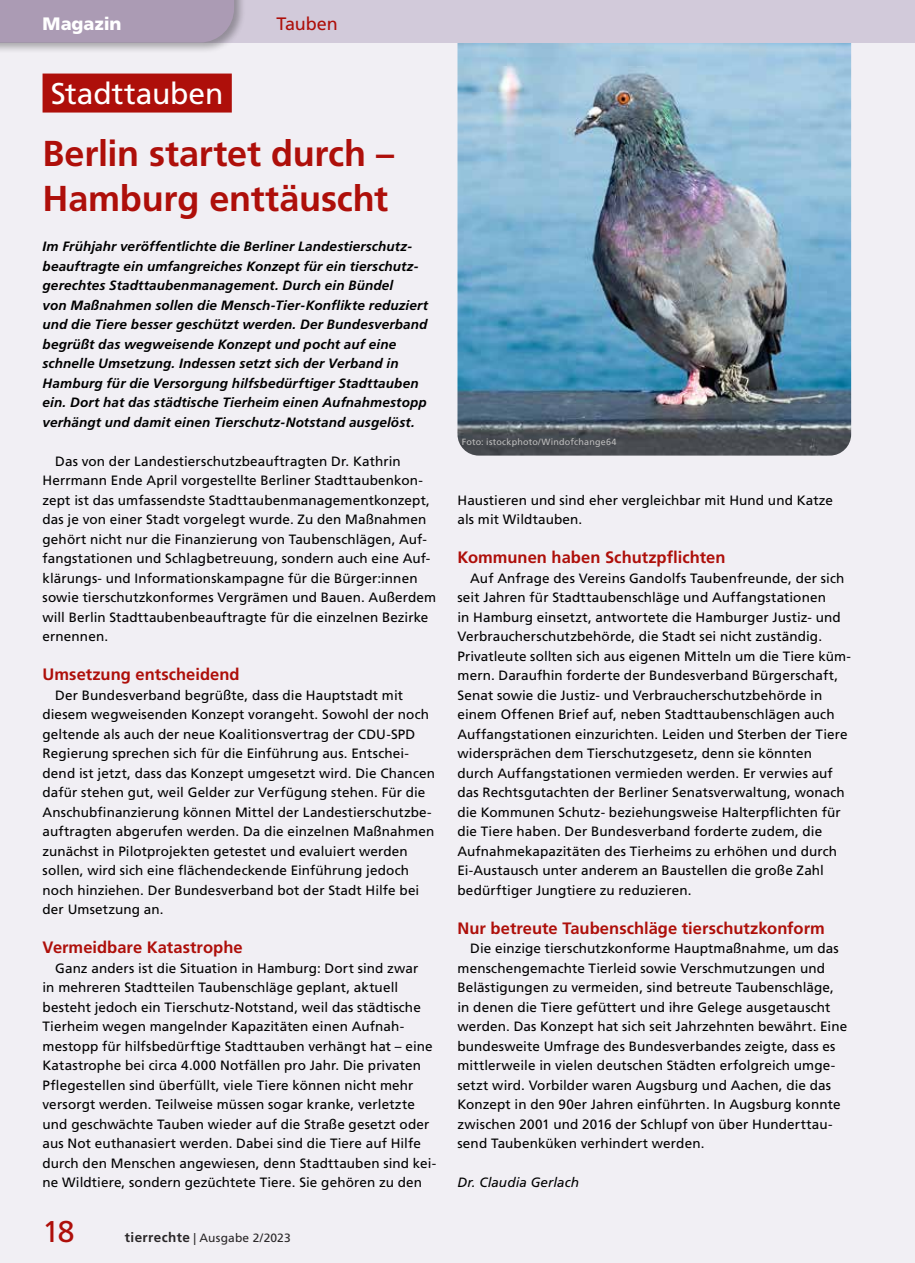
<style>
.page{position:relative;width:915px;height:1263px;background:#fff}
.page>*{position:absolute;margin:0;border:0;box-sizing:border-box;transform-origin:0 0}
.t1{font:700 36px/45px "Frutiger LT Std";letter-spacing:-.005em;color:#ae0f0a}
.t2{font:30px "Frutiger LT Std";letter-spacing:-.005em;color:#fff}
.t3{font:30px "Frutiger LT Std";color:#ae0f0a}
.t4{font:900 18px "Frutiger LT Std";color:#fff}
.t5{font:18px "Frutiger LT Std";letter-spacing:-.005em;color:#ae0f0a}
.t6{font:700 16.5px "Frutiger LT Std";color:#ae0f0a}
.t7{font:13.5px/19.5px "Frutiger LT Std";letter-spacing:.01em;color:#000}
.t8{font:italic 700 13.5px/19.5px "Frutiger LT Std";letter-spacing:.01em;color:#000}
.t9{font:italic 13.5px "Frutiger LT Std";letter-spacing:.005em;color:#000}
.t10{font:12px "Frutiger LT Std";letter-spacing:.01em;color:#2a2728}
.t11{font:9px "Frutiger LT Std";letter-spacing:.025em;color:#bcbcbc}
.s1{font-weight:700;font-size:13.5px}
</style>
<div class="page">
<div style="left:0;top:0;width:914px;height:1263px;background:#f1eff4"></div>
<img style="left:457px;top:43px;width:393px;height:413px">
<div style="left:43px;top:74px;width:189px;height:39px;background:#ae0f0a"></div>
<div style="left:0;top:0;width:914px;height:43px;background:#d2cada"></div>
<div style="left:0;top:0;width:246px;height:54px;background:#000;opacity:.3"></div>
<div style="left:0;top:0;width:234px;height:43px;background:#ab9bb4"></div>
<h3 class="t4" style="left:43px;top:13px;width:81px">Magazin</h3>
<h3 class="t5" style="left:276px;top:13px;width:63px">Tauben</h3>
<h2 class="t2" style="left:51px;top:75px;width:174px">Stadttauben</h2>
<h1 class="t1" style="left:43px;top:131px;width:353px">Berlin startet durch –<br>Hamburg enttäuscht</h1>
<p class="t8" style="left:43px;top:237px;width:387px">Im Frühjahr veröffentlichte die Berliner Landestierschutz&shy;beauftragte ein umfangreiches Konzept für ein tierschutz&shy;gerechtes Stadttaubenmanagement. Durch ein Bündel<br>von Maßnahmen sollen die Mensch-Tier-Konflikte reduziert und die Tiere besser geschützt werden. Der Bundesverband begrüßt das wegweisende Konzept und pocht auf eine schnelle Umsetzung. Indessen setzt sich der Verband in Hamburg für die Versorgung hilfsbedürftiger Stadttauben ein. Dort hat das städtische Tierheim einen Aufnahmestopp verhängt und damit einen Tierschutz-Notstand ausgelöst.</p>
<p class="t7" style="left:55px;top:451px;width:347px">Das von der Landestierschutzbeauftragten Dr. Kathrin</p>
<p class="t7" style="left:43px;top:471px;width:395px">Herrmann Ende April vorgestellte Berliner Stadttaubenkon&shy;zept ist das umfassendste Stadttaubenmanagementkonzept, das je von einer Stadt vorgelegt wurde. Zu den Maßnahmen gehört nicht nur die Finanzierung von Taubenschlägen, Auf&shy;fangstationen und Schlagbetreuung, sondern auch eine Auf&shy;klärungs- und Informationskampagne für die Bürger:innen sowie tierschutzkonformes Vergrämen und Bauen. Außerdem will Berlin Stadttaubenbeauftragte für die einzelnen Bezirke ernennen.</p>
<p class="t6" style="left:43px;top:665px;width:198px">Umsetzung entscheidend</p>
<p class="t7" style="left:43px;top:685px;width:394px;text-indent:13px">Der Bundesverband begrüßte, dass die Hauptstadt mit diesem wegweisenden Konzept vorangeht. Sowohl der noch geltende als auch der neue Koalitionsvertrag der CDU-SPD Regierung sprechen sich für die Einführung aus. Entschei&shy;dend ist jetzt, dass das Konzept umgesetzt wird. Die Chancen dafür stehen gut, weil Gelder zur Verfügung stehen. Für die Anschubfinanzierung können Mittel der Landestierschutzbe&shy;auftragten abgerufen werden. Da die einzelnen Maßnahmen zunächst in Pilotprojekten getestet und evaluiert werden sollen, wird sich eine flächendeckende Einführung jedoch noch hinziehen. Der Bundesverband bot der Stadt Hilfe bei der Umsetzung an.</p>
<p class="t6" style="left:43px;top:938px;width:201px">Vermeidbare Katastrophe</p>
<p class="t7" style="left:43px;top:958px;width:395px;text-indent:13px">Ganz anders ist die Situation in Hamburg: Dort sind zwar<br>in mehreren Stadtteilen Taubenschläge geplant, aktuell besteht jedoch ein Tierschutz-Notstand, weil das städtische Tierheim wegen mangelnder Kapazitäten einen Aufnah&shy;mestopp für hilfsbedürftige Stadttauben verhängt hat – eine Katastrophe bei circa 4.000 Notfällen pro Jahr. Die privaten Pflegestellen sind überfüllt, viele Tiere können nicht mehr versorgt werden. Teilweise müssen sogar kranke, verletzte und geschwächte Tauben wieder auf die Straße gesetzt oder aus Not euthanasiert werden. Dabei sind die Tiere auf Hilfe durch den Menschen angewiesen, denn Stadttauben sind kei&shy;ne Wildtiere, sondern gezüchtete Tiere. Sie gehören zu den</p>
<h2 class="t3" style="left:43px;top:1214px;width:34px">18</h2>
<p class="t10" style="left:125px;top:1230px;width:167px"><span class="s1">tierrechte</span> | Ausgabe 2/2023</p>
<p class="t11" style="left:461px;top:437px;width:156px">Foto: istockphoto/Windofchange64</p>
<p class="t7" style="left:457px;top:490px;width:377px">Haustieren und sind eher vergleichbar mit Hund und Katze als mit Wildtauben.</p>
<p class="t6" style="left:457px;top:548px;width:269px">Kommunen haben Schutzpflichten</p>
<p class="t7" style="left:457px;top:568px;width:395px;text-indent:13px">Auf Anfrage des Vereins Gandolfs Taubenfreunde, der sich seit Jahren für Stadttaubenschläge und Auffangstationen<br>in Hamburg einsetzt, antwortete die Hamburger Justiz- und Verbraucherschutzbehörde, die Stadt sei nicht zuständig.<br>Privatleute sollten sich aus eigenen Mitteln um die Tiere küm&shy;mern. Daraufhin forderte der Bundesverband Bürgerschaft, Senat sowie die Justiz- und Verbraucherschutzbehörde in einem Offenen Brief auf, neben Stadttaubenschlägen auch Auffangstationen einzurichten. Leiden und Sterben der Tiere widersprächen dem Tierschutzgesetz, denn sie könnten durch Auffangstationen vermieden werden. Er verwies auf das Rechtsgutachten der Berliner Senatsverwaltung, wonach die Kommunen Schutz- beziehungsweise Halterpflichten für die Tiere haben. Der Bundesverband forderte zudem, die Aufnahmekapazitäten des Tierheims zu erhöhen und durch Ei-Austausch unter anderem an Baustellen die große Zahl bedürftiger Jungtiere zu reduzieren.</p>
<p class="t6" style="left:457px;top:918px;width:368px">Nur betreute Taubenschläge tierschutzkonform</p>
<p class="t7" style="left:457px;top:939px;width:391px;text-indent:13px">Die einzige tierschutzkonforme Hauptmaßnahme, um das menschengemachte Tierleid sowie Verschmutzungen und Belästigungen zu vermeiden, sind betreute Taubenschläge, in denen die Tiere gefüttert und ihre Gelege ausgetauscht werden. Das Konzept hat sich seit Jahrzehnten bewährt. Eine bundesweite Umfrage des Bundesverbandes zeigte, dass es mittlerweile in vielen deutschen Städten erfolgreich umge&shy;setzt wird. Vorbilder waren Augsburg und Aachen, die das Konzept in den 90er Jahren einführten. In Augsburg konnte zwischen 2001 und 2016 der Schlupf von über Hunderttau&shy;send Taubenküken verhindert werden.</p>
<p class="t9" style="left:457px;top:1175px;width:123px">Dr. Claudia Gerlach</p>
</div>
